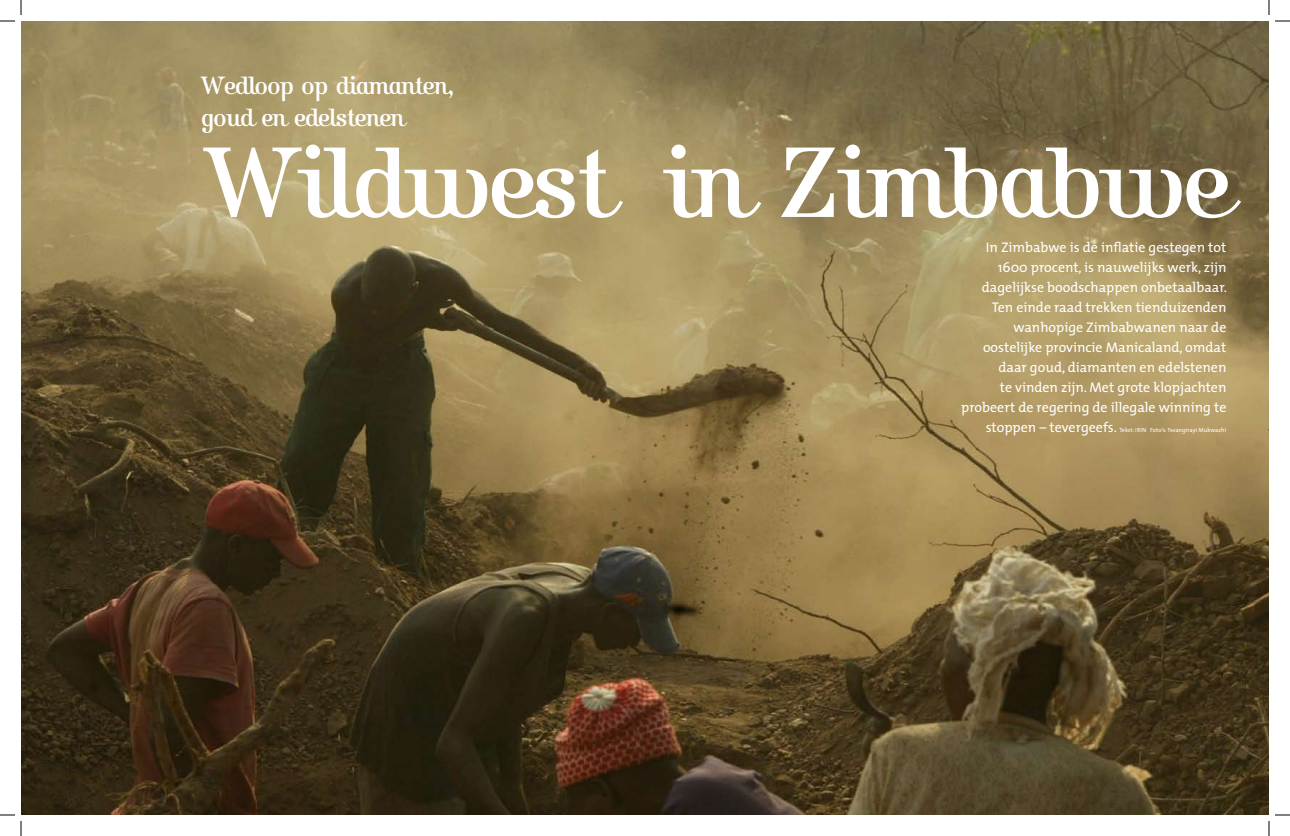
<style>
.page{position:relative;width:1290px;height:836px;background:#fff}
.page>*{position:absolute;margin:0;border:0;box-sizing:border-box;transform-origin:0 0}
.t1{font:104px "C Kursivschrift Stehend";letter-spacing:-.02em;color:#fff}
.t2{font:26px/32px "C Kursivschrift Stehend";letter-spacing:-.02em;color:#fff}
.t3{font:14px "The Mix";color:#fff}
.t4{font:6px "The Mix";color:#fff}
</style>
<div class="page">
<img style="left:21px;top:21px;width:1247px;height:794px">
<svg style="left:0;top:0;width:22px;height:22px"></svg>
<svg style="left:0;top:814px;width:22px;height:22px"></svg>
<svg style="left:1268px;top:0;width:21px;height:22px"></svg>
<svg style="left:1268px;top:814px;width:21px;height:22px"></svg>
<h2 class="t2" style="left:201px;top:69px;width:255px">Wedloop op diamanten, goud en edelstenen</h2>
<h1 class="t1" style="left:205px;top:122px;width:1025px">Wildwest in Zimbabwe</h1>
<p class="t3" style="left:985px;top:236px;width:242px">In Zimbabwe is de inflatie gestegen tot</p>
<p class="t3" style="left:997px;top:256px;width:230px">1600 procent, is nauwelijks werk, zijn</p>
<p class="t3" style="left:981px;top:276px;width:247px">dagelijkse boodschappen onbetaalbaar.</p>
<p class="t3" style="left:991px;top:296px;width:236px">Ten einde raad trekken tienduizenden</p>
<p class="t3" style="left:1013px;top:316px;width:214px">wanhopige Zimbabwanen naar de</p>
<p class="t3" style="left:982px;top:336px;width:245px">oostelijke provincie Manicaland, omdat</p>
<p class="t3" style="left:998px;top:356px;width:229px">daar goud, diamanten en edelstenen</p>
<p class="t3" style="left:999px;top:376px;width:228px">te vinden zijn. Met grote klopjachten</p>
<p class="t3" style="left:961px;top:396px;width:267px">probeert de regering de illegale winning te</p>
<p class="t3" style="left:985px;top:416px;width:133px">stoppen – tevergeefs.</p>
<p class="t4" style="left:1119px;top:425px;width:109px">Tekst: IRIN Foto’s: Tsvangirayi Mukwazhi</p>
</div>
